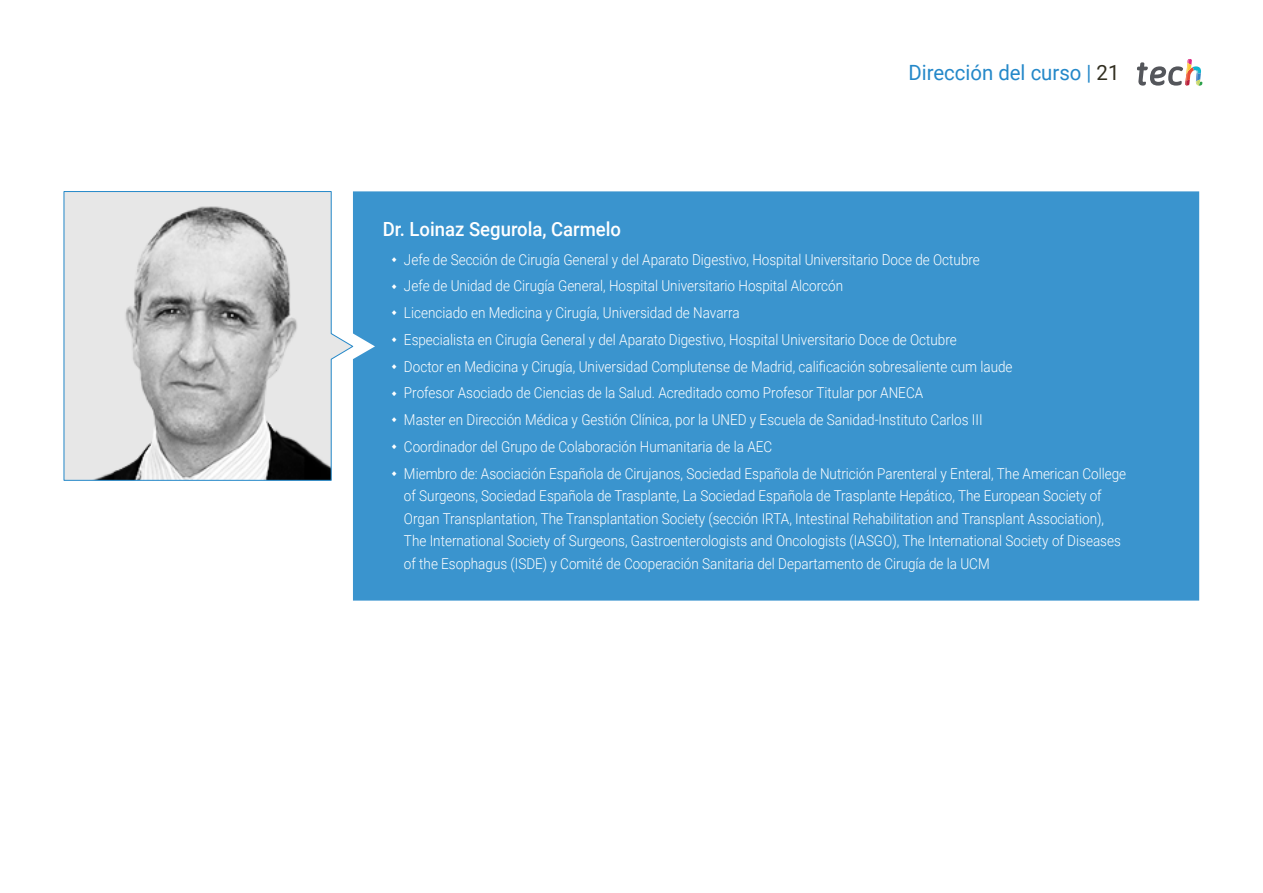
<style>
.page{position:relative;width:1263px;height:893px;background:#fff}
.page>*{position:absolute;margin:0;border:0;box-sizing:border-box;transform-origin:0 0}
.t1{font:21px "Roboto";color:#2488c9}
.t2{font:500 19.5px "Roboto";color:#fff;scale:.95 1}
.t3{font:300 15px/26.7px "Roboto";color:#fff;scale:.9 1}
.s1{color:#312e20}
</style>
<div class="page">
<svg style="left:1137px;top:59px;width:65px;height:27px"></svg>
<div style="left:353px;top:191px;width:846px;height:410px;background:#3a94ce"></div>
<svg style="left:64px;top:191px;width:289px;height:290px;background:#cacbcc"></svg>
<svg style="left:392px;top:257px;width:5px;height:5px"></svg>
<svg style="left:392px;top:284px;width:5px;height:5px"></svg>
<svg style="left:392px;top:310px;width:5px;height:5px"></svg>
<svg style="left:392px;top:337px;width:5px;height:5px"></svg>
<svg style="left:392px;top:364px;width:5px;height:5px"></svg>
<svg style="left:392px;top:391px;width:5px;height:5px"></svg>
<svg style="left:392px;top:417px;width:5px;height:5px"></svg>
<svg style="left:392px;top:444px;width:5px;height:5px"></svg>
<svg style="left:392px;top:471px;width:5px;height:5px"></svg>
<h1 class="t1" style="left:908px;top:57px;width:213px">Dirección del curso | <span class="s1">21</span></h1>
<h2 class="t2" style="left:383px;top:215px;width:252px">Dr. Loinaz Segurola, Carmelo</h2>
<p class="t3" style="left:404px;top:245px;width:804px">Jefe de Sección de Cirugía General y del Aparato Digestivo, Hospital Universitario Doce de Octubre<br>Jefe de Unidad de Cirugía General, Hospital Universitario Hospital Alcorcón<br>Licenciado en Medicina y Cirugía, Universidad de Navarra<br>Especialista en Cirugía General y del Aparato Digestivo, Hospital Universitario Doce de Octubre<br>Doctor en Medicina y Cirugía, Universidad Complutense de Madrid, calificación sobresaliente cum laude<br>Profesor Asociado de Ciencias de la Salud. Acreditado como Profesor Titular por ANECA<br>Master en Dirección Médica y Gestión Clínica, por la UNED y Escuela de Sanidad-Instituto Carlos III<br>Coordinador del Grupo de Colaboración Humanitaria de la AEC<br>Miembro de: Asociación Española de Cirujanos, Sociedad Española de Nutrición Parenteral y Enteral, The American College</p>
<p class="t3" style="left:404px;top:484px;width:798px;line-height:22.5px">of Surgeons, Sociedad Española de Trasplante, La Sociedad Española de Trasplante Hepático, The European Society of Organ Transplantation, The Transplantation Society (sección IRTA, Intestinal Rehabilitation and Transplant Association), The International Society of Surgeons, Gastroenterologists and Oncologists (IASGO), The International Society of Diseases of the Esophagus (ISDE) y Comité de Cooperación Sanitaria del Departamento de Cirugía de la UCM</p>
</div>
